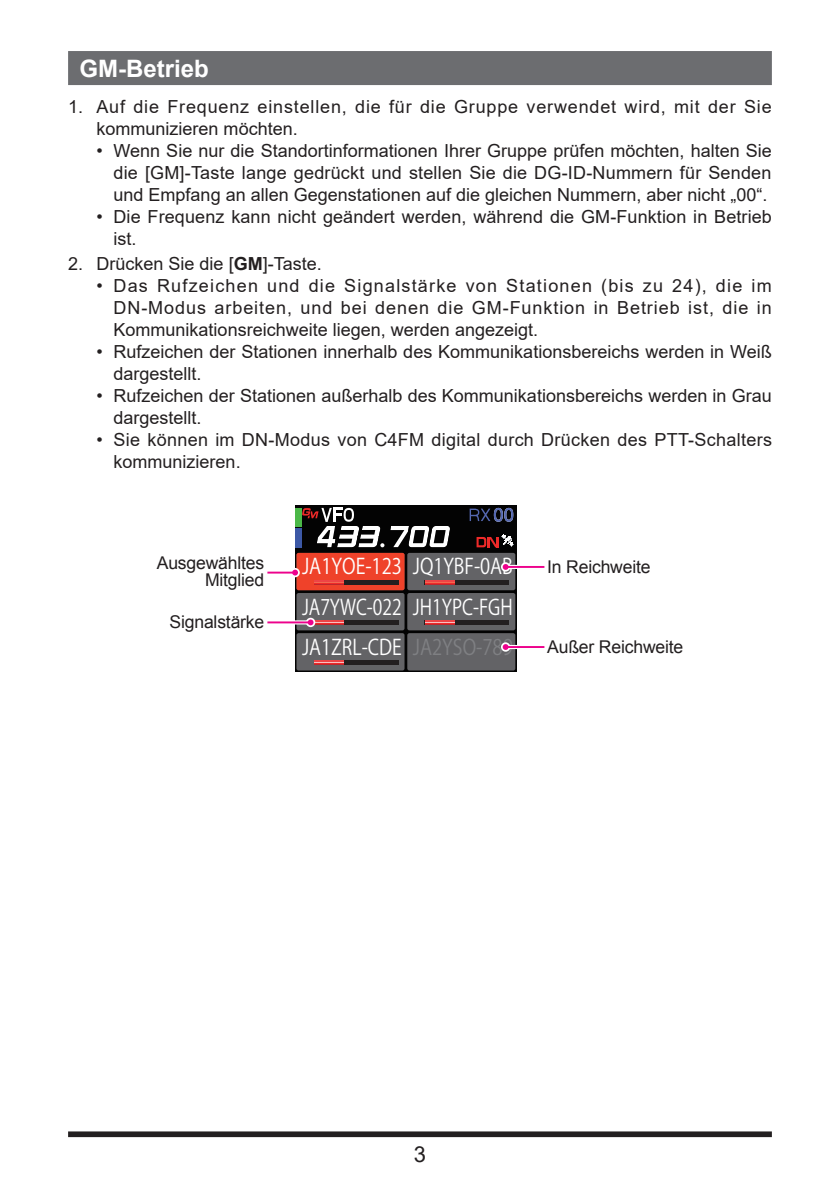
<style>
.page{position:relative;width:840px;height:1191px;background:#fff}
.page>*{position:absolute;margin:0;border:0;box-sizing:border-box;transform-origin:0 0}
.t1{font:700 24px "Arial";color:#fff}
.t2{font:22px "Arial";color:#231f20}
.t3{font:21.4px/40.2px "JF Dot K14 2004 Regular";color:#fff;text-align:justify;scale:.86 1}
.t4{font:21.4px/40.2px "JF Dot K14 2004 Regular";color:#fff;scale:.85 1}
.t5{font:21.4px "JF Dot K14 2004 Regular";color:#7f8083;scale:.86 1}
.t6{font:18px/22px "Arial";color:#231f20}
.t7{font:18px/22px "Arial";letter-spacing:.045em;color:#231f20}
.t8{font:17.6px/17.6px "Arial";letter-spacing:-.01em;color:#231f20;text-align:right}
.s1{font-weight:700}
</style>
<div class="page">
<div style="left:68px;top:1131px;width:703px;height:6px;background:#231f20"></div>
<div style="left:68px;top:51px;width:703px;height:34px;background:#6c6d70"></div>
<svg style="left:295px;top:506px;width:221px;height:166px;background:#0c0a0a"></svg>
<div style="left:296px;top:593px;width:108px;height:37px;background:#636366;border-radius:2px"></div>
<div style="left:313px;top:620px;width:85px;height:5px;background:#231f20"></div>
<svg style="left:315px;top:620px;width:28px;height:4px"></svg>
<div style="left:296px;top:633px;width:108px;height:37px;background:#636366;border-radius:2px"></div>
<div style="left:313px;top:660px;width:85px;height:5px;background:#231f20"></div>
<svg style="left:314px;top:661px;width:29px;height:3px"></svg>
<div style="left:407px;top:553px;width:108px;height:37px;background:#636366;border-radius:2px"></div>
<hr style="left:424px;top:580px;width:85px;height:4px;background:#231f20">
<svg style="left:425px;top:580px;width:29px;height:4px"></svg>
<div style="left:407px;top:593px;width:108px;height:37px;background:#636366;border-radius:2px"></div>
<div style="left:424px;top:620px;width:85px;height:5px;background:#231f20"></div>
<svg style="left:425px;top:620px;width:29px;height:4px"></svg>
<div style="left:407px;top:633px;width:108px;height:37px;background:#636366;border-radius:2px"></div>
<div style="left:476px;top:533px;width:22px;height:14px;background:#030303"></div>
<svg style="left:476px;top:534px;width:38px;height:13px"></svg>
<svg style="left:469px;top:508px;width:44px;height:14px"></svg>
<svg style="left:295px;top:508px;width:155px;height:39px"></svg>
<svg style="left:267px;top:573px;width:23px;height:1px"></svg>
<hr style="left:267px;top:571px;width:28px;height:2px;background:#ed028c">
<svg style="left:292px;top:553px;width:112px;height:37px;background:#df4430"></svg>
<hr style="left:505px;top:645px;width:39px;height:4px;background:#fff">
<svg style="left:500px;top:642px;width:10px;height:9px"></svg>
<hr style="left:505px;top:646px;width:39px;height:2px;background:#ed028c">
<svg style="left:502px;top:644px;width:6px;height:6px"></svg>
<svg style="left:267px;top:620px;width:39px;height:4px"></svg>
<svg style="left:306px;top:618px;width:9px;height:9px"></svg>
<hr style="left:267px;top:621px;width:43px;height:2px;background:#ed028c">
<svg style="left:307px;top:619px;width:6px;height:6px"></svg>
<hr style="left:505px;top:565px;width:39px;height:4px;background:#fff">
<svg style="left:500px;top:562px;width:10px;height:9px"></svg>
<hr style="left:505px;top:566px;width:39px;height:2px;background:#ed028c">
<svg style="left:502px;top:564px;width:6px;height:6px"></svg>
<h1 class="t1" style="left:79px;top:52px;width:131px">GM-Betrieb</h1>
<p class="t7" style="left:96px;top:96px;width:676px;text-indent:-28px">1. Auf die Frequenz einstellen, die für die Gruppe verwendet wird, mit der Sie kommunizieren möchten.</p>
<p class="t6" style="left:113px;top:140px;width:659px;text-align:justify;text-indent:-17px">• Wenn Sie nur die Standortinformationen Ihrer Gruppe prüfen möchten, halten Sie die [GM]-Taste lange gedrückt und stellen Sie die DG-ID-Nummern für Senden und Empfang an allen Gegenstationen auf die gleichen Nummern, aber nicht „00“.</p>
<p class="t6" style="left:113px;top:206px;width:659px;text-indent:-17px">• Die Frequenz kann nicht geändert werden, während die GM-Funktion in Betrieb ist.</p>
<p class="t6" style="left:68px;top:253px;width:255px">2. Drücken Sie die [<span class="s1">GM</span>]-Taste.</p>
<p class="t6" style="left:113px;top:275px;width:659px;text-align:justify;text-indent:-17px">• Das Rufzeichen und die Signalstärke von Stationen (bis zu 24), die im DN-Modus arbeiten, und bei denen die GM-Funktion in Betrieb ist, die in Kommunikationsreichweite liegen, werden angezeigt.</p>
<p class="t6" style="left:113px;top:341px;width:659px;text-indent:-17px">• Rufzeichen der Stationen innerhalb des Kommunikationsbereichs werden in Weiß dargestellt.</p>
<p class="t6" style="left:113px;top:385px;width:659px;text-indent:-17px">• Rufzeichen der Stationen außerhalb des Kommunikationsbereichs werden in Grau dargestellt.</p>
<p class="t6" style="left:113px;top:429px;width:659px;text-indent:-17px">• Sie können im DN-Modus von C4FM digital durch Drücken des PTT-Schalters kommunizieren.</p>
<p class="t8" style="left:157px;top:554px;width:109px">Ausgewähltes<br>Mitglied</p>
<p class="t8" style="left:169px;top:613px;width:96px">Signalstärke</p>
<p class="t3" style="left:302px;top:547px;width:118px">JA1YOE-123<br>JA7YWC-022<br>JA1ZRL-CDE</p>
<p class="t4" style="left:412px;top:547px;width:119px">JQ1YBF-0AB<br>JH1YPC-FGH</p>
<p class="t5" style="left:412px;top:635px;width:118px">JA2YSO-789</p>
<p class="t8" style="left:547px;top:558px;width:105px">In Reichweite</p>
<p class="t8" style="left:547px;top:638px;width:138px">Außer Reichweite</p>
<p class="t2" style="left:413px;top:1139px;width:14px">3</p>
</div>
